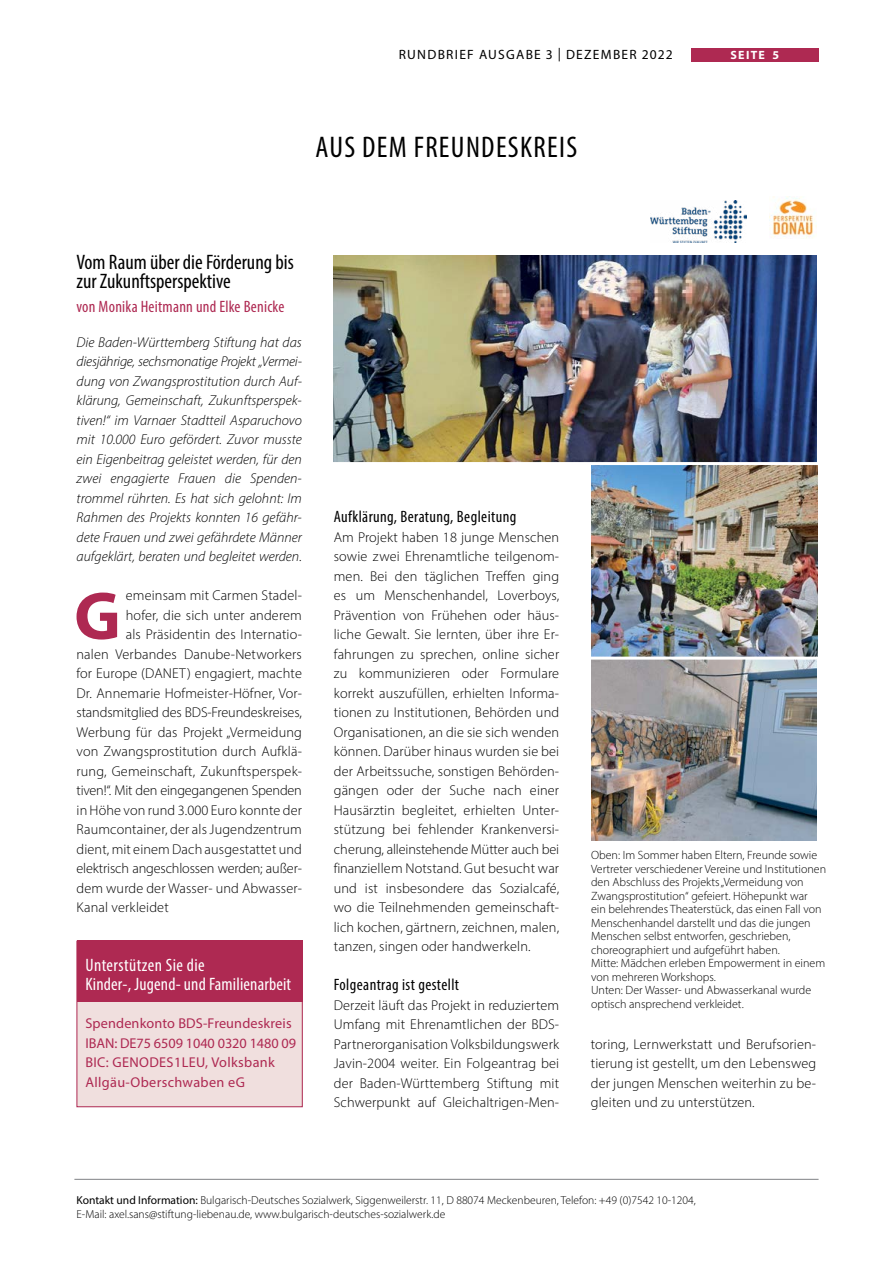
<style>
.page{position:relative;width:893px;height:1263px;background:#fff}
.page>*{position:absolute;margin:0;border:0;box-sizing:border-box;transform-origin:0 0}
.t1{font:700 68.25px "Myriad Pro";color:#ae2952}
.t2{font:condensed 30px "Myriad Pro";letter-spacing:.045em;color:#000}
.t3{font:condensed 21px/19.5px "Myriad Pro";color:#000}
.t4{font:condensed 18px/19.5px "Myriad Pro";letter-spacing:.01em;color:#fff}
.t5{font:condensed 16.5px "Myriad Pro";letter-spacing:.025em;color:#000}
.t6{font:condensed 16.5px "Myriad Pro";letter-spacing:.015em;color:#ae2952}
.t7{font:300 14.25px/19.5px "Myriad Pro";letter-spacing:.01em;color:#000;text-align:justify}
.t8{font:italic 300 14.25px/19.5px "Myriad Pro";color:#000;text-align:justify}
.t9{font:14.25px/19.5px "Myriad Pro";letter-spacing:.01em;color:#ae2952}
.t10{font:300 14.25px "Myriad Pro";letter-spacing:-.01em;color:#000}
.t11{font:300 14.25px "Myriad Pro";letter-spacing:-.015em;color:#000}
.t12{font:13.5px "Myriad Pro";letter-spacing:.095em;color:#000}
.t13{font:300 12px/13.5px "Myriad Pro";color:#000}
.t14{font:700 12px "Myriad Pro";letter-spacing:.105em;color:#fff}
.t15{font:300 11.55px/13.5px "Myriad Pro";color:#000}
.s1{font-weight:400}
</style>
<div class="page">
<img style="left:334px;top:256px;width:482px;height:206px">
<img style="left:591px;top:660px;width:225px;height:181px">
<img style="left:591px;top:465px;width:227px;height:192px">
<img style="left:650px;top:201px;width:97px;height:41px">
<img style="left:770px;top:197px;width:46px;height:42px">
<div style="left:77px;top:941px;width:225px;height:118px;background:#ae2952"></div>
<div style="left:77px;top:1003px;width:225px;height:104px;background:#f0dfde"></div>
<div style="left:77px;top:941px;width:226px;height:166px;border:1px solid #ae2952"></div>
<hr style="left:74px;top:1179px;width:745px;height:1px;background:#808285">
<div style="left:691px;top:48px;width:128px;height:13px;background:#ae2952"></div>
<p class="t12" style="left:399px;top:46px;width:275px">RUNDBRIEF AUSGABE 3 | DEZEMBER 2022</p>
<p class="t14" style="left:730px;top:47px;width:50px">SEITE 5</p>
<h2 class="t2" style="left:316px;top:128px;width:263px">AUS DEM FREUNDESKREIS</h2>
<h3 class="t3" style="left:77px;top:252px;width:219px">Vom Raum über die Förderung bis zur Zukunftsperspektive</h3>
<p class="t6" style="left:77px;top:297px;width:209px">von Monika Heitmann und Elke Benicke</p>
<p class="t8" style="left:77px;top:332px;width:227px">Die Baden-Württemberg Stiftung hat das diesjährige, sechsmonatige Projekt „Vermei&shy;dung von Zwangsprostitution durch Auf&shy;klärung, Gemeinschaft, Zukunftsperspek&shy;tiven!“ im Varnaer Stadtteil Asparuchovo mit 10.000 Euro gefördert. Zuvor musste ein Eigenbeitrag geleistet werden, für den zwei engagierte Frauen die Spenden&shy;trommel rührten. Es hat sich gelohnt: Im Rahmen des Projekts konnten 16 gefähr&shy;dete Frauen und zwei gefährdete Männer aufgeklärt, beraten und begleitet werden.</p>
<h1 class="t1" style="left:74px;top:572px;width:48px">G</h1>
<p class="t7" style="left:126px;top:585px;width:178px">emeinsam mit Carmen Stadel-</p>
<p class="t7" style="left:126px;top:605px;width:178px">hofer, die sich unter anderem</p>
<p class="t7" style="left:126px;top:624px;width:178px">als Präsidentin des Internatio-</p>
<p class="t7" style="left:77px;top:644px;width:227px">nalen Verbandes Danube-Networkers</p>
<p class="t7" style="left:77px;top:663px;width:227px">for Europe (DANET) engagiert, machte</p>
<p class="t7" style="left:77px;top:683px;width:227px">Dr. Annemarie Hofmeister-Höfner, Vor-</p>
<p class="t10" style="left:77px;top:704px;width:227px">standsmitglied des BDS-Freundeskreises,</p>
<p class="t7" style="left:77px;top:722px;width:227px">Werbung für das Projekt „Vermeidung</p>
<p class="t7" style="left:77px;top:741px;width:227px">von Zwangsprostitution durch Aufklä-</p>
<p class="t7" style="left:77px;top:761px;width:227px">rung, Gemeinschaft, Zukunftsperspek-</p>
<p class="t11" style="left:77px;top:782px;width:227px">tiven!“. Mit den eingegangenen Spenden</p>
<p class="t7" style="left:77px;top:800px;width:227px">in Höhe von rund 3.000 Euro konnte der</p>
<p class="t7" style="left:77px;top:819px;width:227px">Raumcontainer, der als Jugendzentrum</p>
<p class="t7" style="left:77px;top:839px;width:227px">dient, mit einem Dach ausgestattet und</p>
<p class="t10" style="left:77px;top:860px;width:227px">elektrisch angeschlossen werden; außer-</p>
<p class="t7" style="left:77px;top:878px;width:227px">dem wurde der Wasser- und Abwasser-</p>
<p class="t7" style="left:77px;top:897px;width:94px">Kanal verkleidet</p>
<p class="t4" style="left:85px;top:955px;width:207px">Unterstützen Sie die<br>Kinder-, Jugend- und Familienarbeit</p>
<p class="t9" style="left:85px;top:1014px;width:212px">Spendenkonto BDS-Freundeskreis<br>IBAN: DE75 6509 1040 0320 1480 09<br>BIC: GENODES1LEU, Volksbank<br>Allgäu-Oberschwaben eG</p>
<p class="t5" style="left:334px;top:507px;width:184px">Aufklärung, Beratung, Begleitung</p>
<p class="t7" style="left:334px;top:527px;width:227px">Am Projekt haben 18 junge Menschen sowie zwei Ehrenamtliche teilgenom&shy;men. Bei den täglichen Treffen ging es um Menschenhandel, Loverboys, Prävention von Frühehen oder häus&shy;liche Gewalt. Sie lernten, über ihre Er&shy;fahrungen zu sprechen, online sicher zu kommunizieren oder Formulare korrekt auszufüllen, erhielten Informa&shy;tionen zu Institutionen, Behörden und Organisationen, an die sie sich wenden können. Darüber hinaus wurden sie bei der Arbeitssuche, sonstigen Behörden&shy;gängen oder der Suche nach einer Hausärztin begleitet, erhielten Unter&shy;stützung bei fehlender Krankenversi&shy;cherung, alleinstehende Mütter auch bei finanziellem Notstand. Gut besucht war und ist insbesondere das Sozialcafé, wo die Teilnehmenden gemeinschaft&shy;lich kochen, gärtnern, zeichnen, malen, tanzen, singen oder handwerkeln.</p>
<p class="t5" style="left:334px;top:975px;width:127px">Folgeantrag ist gestellt</p>
<p class="t7" style="left:334px;top:995px;width:227px">Derzeit läuft das Projekt in reduziertem Umfang mit Ehrenamtlichen der BDS-Partnerorganisation Volksbildungswerk Javin-2004 weiter. Ein Folgeantrag bei der Baden-Württemberg Stiftung mit Schwerpunkt auf Gleichaltrigen-Men-</p>
<p class="t13" style="left:591px;top:848px;width:237px">Oben: Im Sommer haben Eltern, Freunde sowie Vertreter verschiedener Vereine und Institutionen den Abschluss des Projekts „Vermeidung von Zwangsprostitution“ gefeiert. Höhepunkt war<br>ein belehrendes Theaterstück, das einen Fall von Menschenhandel darstellt und das die jungen Menschen selbst entworfen, geschrieben, choreographiert und aufgeführt haben.<br>Mitte: Mädchen erleben Empowerment in einem von mehreren Workshops.<br>Unten: Der Wasser- und Abwasserkanal wurde optisch ansprechend verkleidet.</p>
<p class="t7" style="left:591px;top:1034px;width:227px">toring, Lernwerkstatt und Berufsorien&shy;tierung ist gestellt, um den Lebensweg der jungen Menschen weiterhin zu be&shy;gleiten und zu unterstützen.</p>
<p class="t15" style="left:77px;top:1193px;width:621px"><span class="s1">Kontakt und Information:</span> Bulgarisch-Deutsches Sozialwerk, Siggenweilerstr. 11, D 88074 Meckenbeuren, Telefon: +49 (0)7542 10-1204,<br>E-Mail: axel.sans@stiftung-liebenau.de, www.bulgarisch-deutsches-sozialwerk.de</p>
</div>
